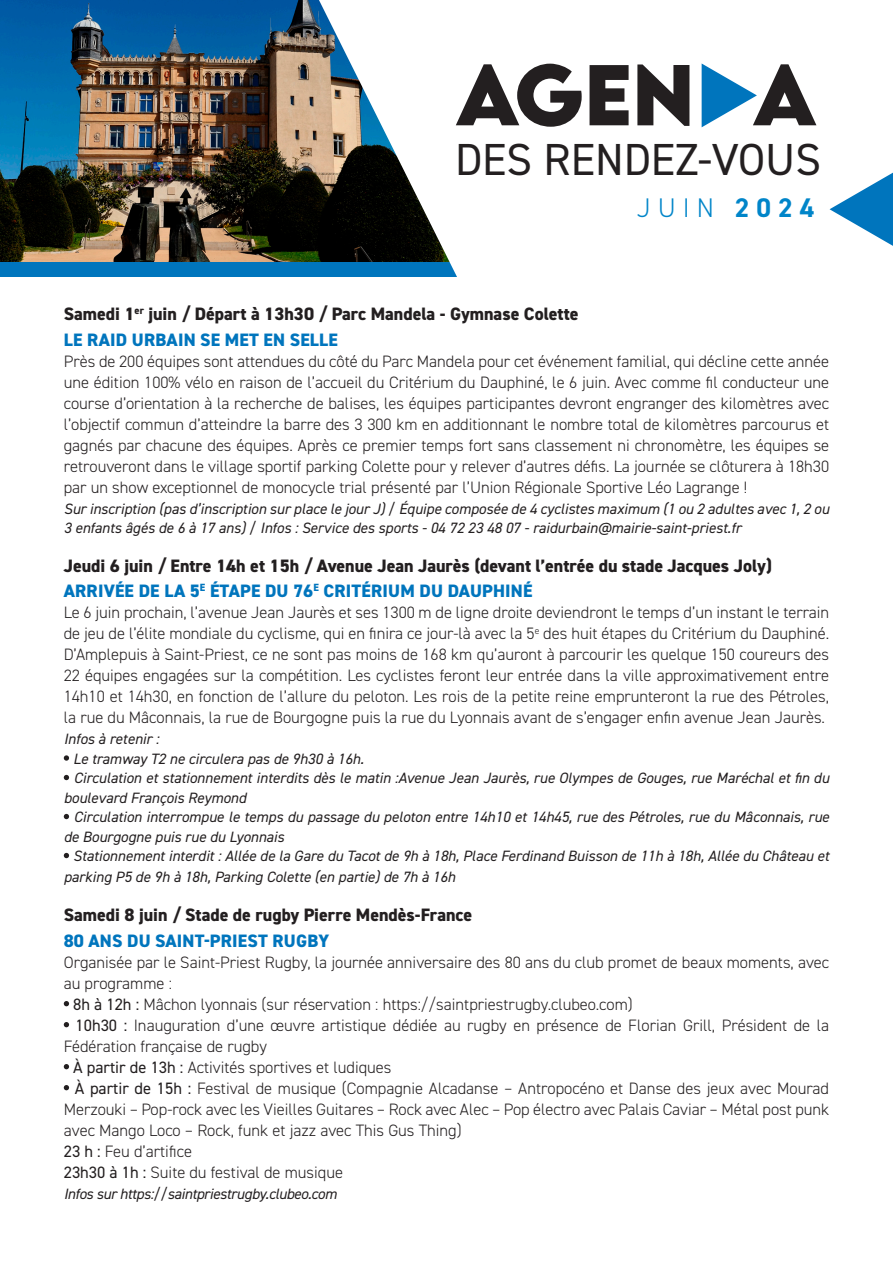
<style>
.page{position:relative;width:893px;height:1263px;background:#fff}
.page>*{position:absolute;margin:0;border:0;box-sizing:border-box;transform-origin:0 0}
.t1{font:700 76.5px "LEMONMILK";color:#231f20}
.t2{font:45px "DIN2014";color:#231f20}
.t3{font:300 27px "DIN2014";color:#0085c9}
.t4{font:800 18px/25.5px "DIN2014";color:#231f20}
.t5{font:800 18px "DIN2014";letter-spacing:.01em;color:#0075bd}
.t6{font:300 16.5px/21px "DIN2014";color:#231f20;text-align:justify}
.t7{font:italic 15px/19.5px "DIN2014";color:#231f20}
.t8{font:italic 15px "DIN2014";letter-spacing:-.02em;color:#231f20}
.s1{font-weight:700}
.s2{color:#0075bd}
.s3{font-weight:400}
</style>
<div class="page">
<div style="left:0;top:213px;width:502px;height:63px;background:#0075bd"></div>
<img style="left:0;top:0;width:319px;height:261px">
<svg style="left:319px;top:0;width:574px;height:277px"></svg>
<svg style="left:829px;top:173px;width:64px;height:73px"></svg>
<svg style="left:702px;top:63px;width:55px;height:64px"></svg>
<svg style="left:64px;top:755px;width:5px;height:6px"></svg>
<svg style="left:64px;top:775px;width:5px;height:5px"></svg>
<svg style="left:64px;top:814px;width:5px;height:5px"></svg>
<svg style="left:64px;top:853px;width:5px;height:5px"></svg>
<svg style="left:64px;top:1001px;width:5px;height:5px"></svg>
<svg style="left:64px;top:1022px;width:5px;height:5px"></svg>
<svg style="left:64px;top:1064px;width:5px;height:5px"></svg>
<svg style="left:64px;top:1085px;width:5px;height:5px"></svg>
<h1 class="t1" style="left:455px;top:43px;width:364px">AGEN A</h1>
<h2 class="t2" style="left:455px;top:132px;width:368px">DES RENDEZ-VOUS</h2>
<h3 class="t3" style="left:637px;top:191px;width:179px">JUIN <span class="s1">2024</span></h3>
<p class="t4" style="left:64px;top:301px;width:516px">Samedi 1<sup>er</sup> juin / Départ à 13h30 / Parc Mandela - Gymnase Colette<br><span class="s2">LE RAID URBAIN SE MET EN SELLE</span></p>
<p class="t6" style="left:64px;top:351px;width:767px">Près de 200 équipes sont attendues du côté du Parc Mandela pour cet événement familial, qui décline cette année une édition 100% vélo en raison de l’accueil du Critérium du Dauphiné, le 6 juin. Avec comme fil conducteur une course d’orientation à la recherche de balises, les équipes participantes devront engranger des kilomètres avec l’objectif commun d’atteindre la barre des 3 300 km en additionnant le nombre total de kilomètres parcourus et gagnés par chacune des équipes. Après ce premier temps fort sans classement ni chronomètre, les équipes se retrouveront dans le village sportif parking Colette pour y relever d’autres défis. La journée se clôturera à 18h30 par un show exceptionnel de monocycle trial présenté par l’Union Régionale Sportive Léo Lagrange !</p>
<p class="t7" style="left:64px;top:498px;width:767px">Sur inscription (pas d’inscription sur place le jour J) / Équipe composée de 4 cyclistes maximum (1 ou 2 adultes avec 1, 2 ou<br>3 enfants âgés de 6 à 17 ans) / Infos : Service des sports - 04 72 23 48 07 - raidurbain@mairie-saint-priest.fr</p>
<p class="t4" style="left:64px;top:553px;width:709px">Jeudi 6 juin / Entre 14h et 15h / Avenue Jean Jaurès (devant l’entrée du stade Jacques Joly)<br><span class="s2">ARRIVÉE DE LA 5</span><sup>E</sup> <span class="s2">ÉTAPE DU 76</span><sup>E</sup> <span class="s2">CRITÉRIUM DU DAUPHINÉ</span></p>
<p class="t6" style="left:64px;top:602px;width:767px">Le 6 juin prochain, l’avenue Jean Jaurès et ses 1300 m de ligne droite deviendront le temps d’un instant le terrain de jeu de l’élite mondiale du cyclisme, qui en finira ce jour-là avec la 5<sup>e</sup> des huit étapes du Critérium du Dauphiné.<br>D’Amplepuis à Saint-Priest, ce ne sont pas moins de 168 km qu’auront à parcourir les quelque 150 coureurs des 22 équipes engagées sur la compétition. Les cyclistes feront leur entrée dans la ville approximativement entre 14h10 et 14h30, en fonction de l’allure du peloton. Les rois de la petite reine emprunteront la rue des Pétroles, la rue du Mâconnais, la rue de Bourgogne puis la rue du Lyonnais avant de s’engager enfin avenue Jean Jaurès.</p>
<p class="t7" style="left:64px;top:729px;width:97px">Infos à retenir :</p>
<p class="t7" style="left:73px;top:749px;width:292px">Le tramway T2 ne circulera pas de 9h30 à 16h.</p>
<p class="t7" style="left:74px;top:768px;width:757px">Circulation et stationnement interdits dès le matin :Avenue Jean Jaurès, rue Olympes de Gouges, rue Maréchal et fin du</p>
<p class="t7" style="left:64px;top:788px;width:184px">boulevard François Reymond</p>
<p class="t7" style="left:74px;top:807px;width:757px">Circulation interrompue le temps du passage du peloton entre 14h10 et 14h45, rue des Pétroles, rue du Mâconnais, rue</p>
<p class="t7" style="left:64px;top:827px;width:222px">de Bourgogne puis rue du Lyonnais</p>
<p class="t7" style="left:73px;top:846px;width:758px">Stationnement interdit : Allée de la Gare du Tacot de 9h à 18h, Place Ferdinand Buisson de 11h à 18h, Allée du Château et</p>
<p class="t7" style="left:64px;top:867px;width:393px">parking P5 de 9h à 18h, Parking Colette (en partie) de 7h à 16h</p>
<p class="t4" style="left:64px;top:902px;width:410px">Samedi 8 juin / Stade de rugby Pierre Mendès-France</p>
<p class="t5" style="left:64px;top:928px;width:267px">80 ANS DU SAINT-PRIEST RUGBY</p>
<p class="t6" style="left:64px;top:951px;width:767px">Organisée par le Saint-Priest Rugby, la journée anniversaire des 80 ans du club promet de beaux moments, avec</p>
<p class="t6" style="left:64px;top:972px;width:110px">au programme :</p>
<p class="t6" style="left:73px;top:993px;width:561px"><span class="s3">8h à 12h :</span> Mâchon lyonnais (sur réservation : https://saintpriestrugby.clubeo.com)</p>
<p class="t6" style="left:76px;top:1014px;width:755px"><span class="s3">10h30 :</span> Inauguration d’une œuvre artistique dédiée au rugby en présence de Florian Grill, Président de la</p>
<p class="t6" style="left:64px;top:1035px;width:205px">Fédération française de rugby</p>
<p class="t6" style="left:73px;top:1056px;width:320px"><span class="s3">À partir de 13h :</span> Activités sportives et ludiques</p>
<p class="t6" style="left:75px;top:1077px;width:756px"><span class="s3">À partir de 15h :</span> Festival de musique (Compagnie Alcadanse – Antropocéno et Danse des jeux avec Mourad</p>
<p class="t6" style="left:64px;top:1098px;width:767px">Merzouki – Pop-rock avec les Vieilles Guitares – Rock avec Alec – Pop électro avec Palais Caviar – Métal post punk</p>
<p class="t6" style="left:64px;top:1119px;width:399px">avec Mango Loco – Rock, funk et jazz avec This Gus Thing)</p>
<p class="t6" style="left:64px;top:1140px;width:130px"><span class="s3">23 h :</span> Feu d’artifice</p>
<p class="t6" style="left:64px;top:1161px;width:281px"><span class="s3">23h30 à 1h :</span> Suite du festival de musique</p>
<p class="t8" style="left:64px;top:1184px;width:274px">Infos sur https://saintpriestrugby.clubeo.com</p>
</div>
